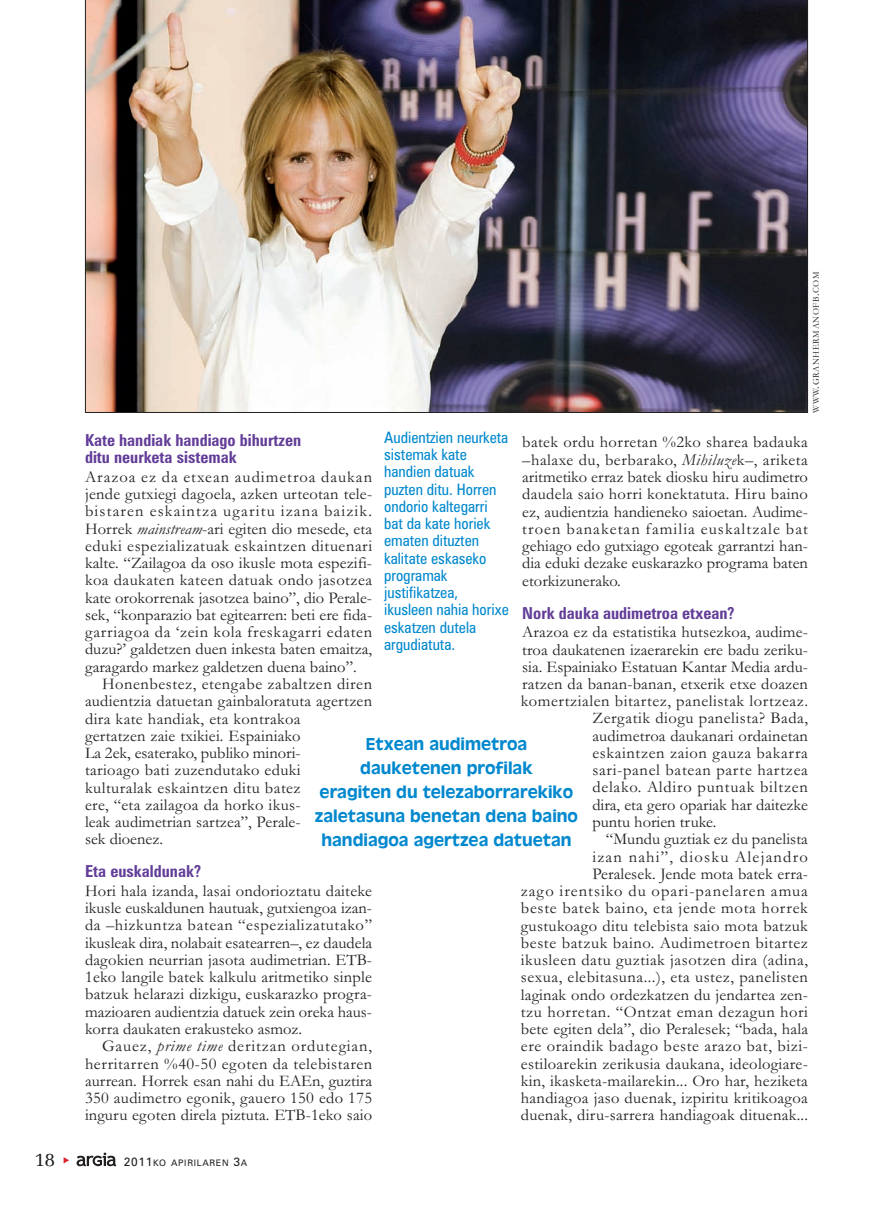
<style>
.page{position:relative;width:893px;height:1212px;background:#fff}
.page>*{position:absolute;margin:0;border:0;box-sizing:border-box;transform-origin:0 0}
.t1{font:19.5px "Memoir";color:#231f20}
.t2{font:18px/24px "Antique Olive";color:#0088ce;text-align:center}
.t3{font:16.5px/17.2px "Garamond";letter-spacing:.015em;color:#231f20;text-align:justify}
.t4{font:16.5px "Garamond";letter-spacing:.035em;color:#231f20}
.t5{font:700 condensed 16.5px/17.2px "Zurich BT";color:#623d98}
.t6{font:16.5px "Garamond";letter-spacing:.06em;color:#231f20}
.t7{font:16.5px "Garamond";letter-spacing:.04em;color:#231f20}
.t8{font:16.5px "Garamond";letter-spacing:.045em;color:#231f20}
.t9{font:16.5px "Garamond";letter-spacing:.07em;color:#231f20}
.t10{font:16.5px "Garamond";letter-spacing:.05em;color:#231f20}
.t11{font:16.5px "Garamond";letter-spacing:.075em;color:#231f20}
.t12{font:condensed 15.75px/17.2px "Zurich BT";color:#0088ce}
.t13{font:9px "Garamond";letter-spacing:.06em;color:#231f20}
.t14{font:9px "Zurich BT";letter-spacing:.075em;color:#231f20}
.s1{font-size:12px}
.s2{font-style:italic}
</style>
<div class="page">
<svg style="left:77px;top:1152px;width:39px;height:14px"></svg>
<img style="left:85px;top:0;width:723px;height:413px">
<p class="t13" style="left:813px;top:413px;width:142px;rotate:-90deg">WWW<span class="s1">.</span>GRANHERMANOFB<span class="s1">.</span>COM</p>
<p class="t12" style="left:384px;top:430px;width:126px">Audientzien neurketa sistemak kate handien datuak puzten ditu. Horren ondorio kaltegarri bat da kate horiek ematen dituzten kalitate eskaseko programak justifikatzea, ikusleen nahia horixe eskatzen dutela argudiatuta.</p>
<p class="t5" style="left:85px;top:433px;width:218px">Kate handiak handiago bihurtzen ditu neurketa sistemak</p>
<p class="t6" style="left:85px;top:471px;width:289px">Arazoa ez da etxean audimetroa daukan</p>
<p class="t3" style="left:85px;top:487px;width:289px">jende gutxiegi dagoela, azken urteotan tele-</p>
<p class="t9" style="left:85px;top:505px;width:289px">bistaren eskaintza ugaritu izana baizik.</p>
<p class="t3" style="left:85px;top:522px;width:289px">Horrek <span class="s2">mainstream</span>-ari egiten dio mesede, eta</p>
<p class="t4" style="left:85px;top:540px;width:289px">eduki espezializatuak eskaintzen dituenari</p>
<p class="t3" style="left:85px;top:556px;width:289px">kalte. “Zailagoa da oso ikusle mota espezifi-</p>
<p class="t3" style="left:85px;top:573px;width:289px">koa daukaten kateen datuak ondo jasotzea</p>
<p class="t3" style="left:85px;top:591px;width:289px">kate orokorrenak jasotzea baino”, dio Perale-</p>
<p class="t3" style="left:85px;top:608px;width:289px">sek, “konparazio bat egitearren: beti ere fida-</p>
<p class="t7" style="left:85px;top:626px;width:289px">garriagoa da ‘zein kola freskagarri edaten</p>
<p class="t3" style="left:85px;top:642px;width:289px">duzu?’ galdetzen duen inkesta baten emaitza,</p>
<p class="t3" style="left:85px;top:660px;width:273px">garagardo markez galdetzen duena baino”.</p>
<p class="t4" style="left:102px;top:678px;width:272px">Honenbestez, etengabe zabaltzen diren</p>
<p class="t3" style="left:85px;top:694px;width:289px">audientzia datuetan gainbaloratuta agertzen</p>
<p class="t3" style="left:85px;top:711px;width:217px">dira kate handiak, eta kontrakoa</p>
<p class="t3" style="left:85px;top:729px;width:217px">gertatzen zaie txikiei. Espainiako</p>
<p class="t3" style="left:85px;top:746px;width:217px">La 2ek, esaterako, publiko minori-</p>
<p class="t3" style="left:85px;top:763px;width:217px">tarioago bati zuzendutako eduki</p>
<p class="t3" style="left:85px;top:781px;width:217px">kulturalak eskaintzen ditu batez</p>
<p class="t3" style="left:85px;top:798px;width:217px">ere, “eta zailagoa da horko ikus-</p>
<p class="t3" style="left:85px;top:815px;width:217px">leak audimetrian sartzea”, Perale-</p>
<p class="t3" style="left:85px;top:832px;width:80px">sek dioenez.</p>
<p class="t5" style="left:85px;top:864px;width:117px">Eta euskaldunak?</p>
<p class="t3" style="left:85px;top:884px;width:289px">Hori hala izanda, lasai ondorioztatu daiteke ikusle euskaldunen hautuak, gutxiengoa izan&shy;da –hizkuntza batean “espezializatutako” ikusleak dira, nolabait esatearren–, ez daudela dagokien neurrian jasota audimetrian. ETB-1eko langile batek kalkulu aritmetiko sinple batzuk helarazi dizkigu, euskarazko progra&shy;mazioaren audientzia datuek zein oreka haus&shy;korra daukaten erakusteko asmoz.</p>
<p class="t3" style="left:85px;top:1039px;width:289px;text-indent:17px">Gauez, <span class="s2">prime time</span> deritzan ordutegian, herritarren %40-50 egoten da telebistaren aurrean. Horrek esan nahi du EAEn, guztira 350 audimetro egonik, gauero 150 edo 175 inguru egoten direla piztuta. ETB-1eko saio</p>
<p class="t3" style="left:522px;top:435px;width:287px">batek ordu horretan %2ko sharea badauka –halaxe du, berbarako, <span class="s2">Mihiluze</span>k–, ariketa aritmetiko erraz batek diosku hiru audimetro daudela saio horri konektatuta. Hiru baino ez, audientzia handieneko saioetan. Audime&shy;troen banaketan familia euskaltzale bat gehiago edo gutxiago egoteak garrantzi han&shy;dia eduki dezake euskarazko programa baten etorkizunerako.</p>
<p class="t5" style="left:522px;top:605px;width:214px">Nork dauka audimetroa etxean?</p>
<p class="t3" style="left:522px;top:625px;width:287px">Arazoa ez da estatistika hutsezkoa, audime-</p>
<p class="t3" style="left:522px;top:643px;width:287px">troa daukatenen izaerarekin ere badu zeriku-</p>
<p class="t3" style="left:522px;top:660px;width:287px">sia. Espainiako Estatuan Kantar Media ardu-</p>
<p class="t3" style="left:522px;top:677px;width:287px">ratzen da banan-banan, etxerik etxe doazen</p>
<p class="t3" style="left:521px;top:694px;width:289px">komertzialen bitartez, panelistak lortzeaz.</p>
<p class="t4" style="left:592px;top:712px;width:217px">Zergatik diogu panelista? Bada,</p>
<p class="t3" style="left:592px;top:729px;width:217px">audimetroa daukanari ordainetan</p>
<p class="t7" style="left:592px;top:747px;width:217px">eskaintzen zaion gauza bakarra</p>
<p class="t8" style="left:592px;top:764px;width:217px">sari-panel batean parte hartzea</p>
<p class="t10" style="left:592px;top:781px;width:217px">delako. Aldiro puntuak biltzen</p>
<p class="t3" style="left:592px;top:798px;width:217px">dira, eta gero opariak har daitezke</p>
<p class="t3" style="left:592px;top:815px;width:126px">puntu horien truke.</p>
<p class="t3" style="left:606px;top:832px;width:204px">“Mundu guztiak ez du panelista</p>
<p class="t11" style="left:592px;top:851px;width:217px">izan nahi”, diosku Alejandro</p>
<p class="t3" style="left:592px;top:867px;width:217px">Peralesek. Jende mota batek erra-</p>
<p class="t6" style="left:521px;top:885px;width:289px">zago irentsiko du opari-panelaren amua</p>
<p class="t8" style="left:521px;top:902px;width:289px">beste batek baino, eta jende mota horrek</p>
<p class="t3" style="left:521px;top:918px;width:289px">gustukoago ditu telebista saio mota batzuk</p>
<p class="t4" style="left:521px;top:937px;width:289px">beste batzuk baino. Audimetroen bitartez</p>
<p class="t3" style="left:521px;top:953px;width:289px">ikusleen datu guztiak jasotzen dira (adina,</p>
<p class="t3" style="left:521px;top:970px;width:289px">sexua, elebitasuna...), eta ustez, panelisten</p>
<p class="t3" style="left:521px;top:988px;width:289px">laginak ondo ordezkatzen du jendartea zen-</p>
<p class="t4" style="left:521px;top:1006px;width:289px">tzu horretan. “Ontzat eman dezagun hori</p>
<p class="t3" style="left:521px;top:1022px;width:289px">bete egiten dela”, dio Peralesek; “bada, hala</p>
<p class="t4" style="left:521px;top:1040px;width:289px">ere oraindik badago beste arazo bat, bizi-</p>
<p class="t3" style="left:521px;top:1057px;width:289px">estiloarekin zerikusia daukana, ideologiare-</p>
<p class="t3" style="left:521px;top:1074px;width:289px">kin, ikasketa-mailarekin... Oro har, heziketa</p>
<p class="t3" style="left:521px;top:1091px;width:289px">handiagoa jaso duenak, izpiritu kritikoagoa</p>
<p class="t3" style="left:521px;top:1108px;width:289px">duenak, diru-sarrera handiagoak dituenak...</p>
<p class="t2" style="left:315px;top:732px;width:265px">Etxean audimetroa dauketenen profilak<br>eragiten du telezaborrarekiko zaletasuna benetan dena baino handiagoa agertzea datuetan</p>
<p class="t1" style="left:35px;top:1151px;width:22px">18</p>
<p class="t14" style="left:124px;top:1160px;width:125px"><span class="s1">2011</span>KO APIRILAREN <span class="s1">3</span>A</p>
</div>
